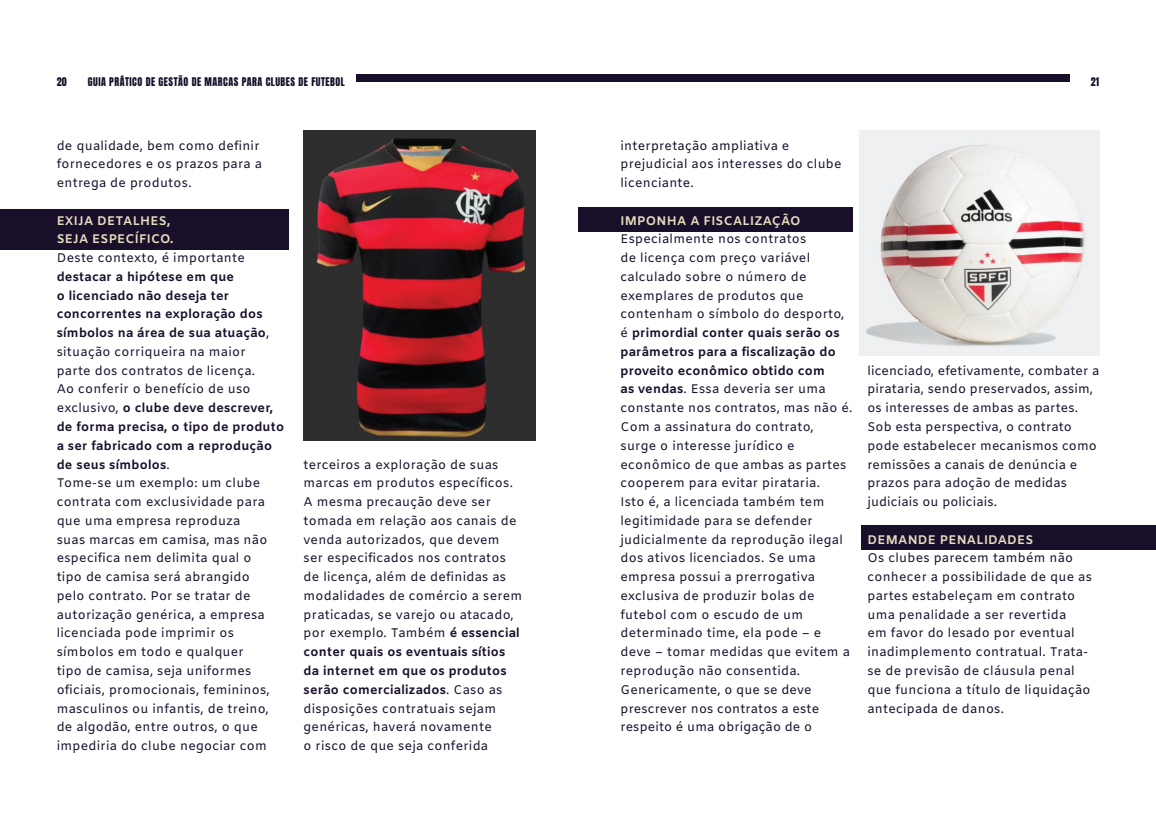
<style>
.page{position:relative;width:1156px;height:837px;background:#fff}
.page>*{position:absolute;margin:0;border:0;box-sizing:border-box;transform-origin:0 0}
.t1{font:12.5px/18.8px "Amiko";letter-spacing:.02em;color:#190f2b}
.t2{font:700 12.5px/18.8px "Amiko";letter-spacing:.02em;color:#e3debe}
.t3{font:10px "Anton";letter-spacing:.05em;color:#170e29}
.s1{font-weight:700}
</style>
<div class="page">
<div style="left:356px;top:74px;width:222px;height:8px;background:#190f2b"></div>
<div style="left:578px;top:74px;width:491px;height:8px;background:#190f2b"></div>
<div style="left:0;top:209px;width:288px;height:41px;background:#190f2b"></div>
<img style="left:303px;top:131px;width:232px;height:309px">
<div style="left:578px;top:207px;width:274px;height:24px;background:#190f2b"></div>
<div style="left:861px;top:524px;width:294px;height:25px;background:#190f2b"></div>
<img style="left:859px;top:131px;width:239px;height:225px">
<p class="t3" style="left:57px;top:77px;width:11px">20</p>
<p class="t3" style="left:88px;top:77px;width:258px">GUIA PRÁTICO DE GESTÃO DE MARCAS PARA CLUBES DE FUTEBOL</p>
<p class="t3" style="left:1090px;top:77px;width:10px">21</p>
<p class="t1" style="left:57px;top:137px;width:207px">de qualidade, bem como definir fornecedores e os prazos para a entrega de produtos.</p>
<p class="t2" style="left:57px;top:212px;width:118px">EXIJA DETALHES,<br>SEJA ESPECÍFICO.</p>
<p class="t1" style="left:57px;top:249px;width:190px">Deste contexto, é importante</p>
<p class="t1" style="left:57px;top:268px;width:229px"><span class="s1">destacar a hipótese em que<br>o licenciado não deseja ter concorrentes na exploração dos símbolos na área de sua atuação</span>, situação corriqueira na maior<br>parte dos contratos de licença.<br>Ao conferir o benefício de uso exclusivo, <span class="s1">o clube deve descrever, de forma precisa, o tipo de produto a ser fabricado com a reprodução de seus símbolos</span>.<br>Tome-se um exemplo: um clube contrata com exclusividade para que uma empresa reproduza<br>suas marcas em camisa, mas não especifica nem delimita qual o<br>tipo de camisa será abrangido<br>pelo contrato. Por se tratar de autorização genérica, a empresa licenciada pode imprimir os símbolos em todo e qualquer<br>tipo de camisa, seja uniformes oficiais, promocionais, femininos, masculinos ou infantis, de treino, de algodão, entre outros, o que impediria do clube negociar com</p>
<p class="t1" style="left:303px;top:455px;width:220px">terceiros a exploração de suas marcas em produtos específicos.<br>A mesma precaução deve ser tomada em relação aos canais de venda autorizados, que devem ser especificados nos contratos de licença, além de definidas as modalidades de comércio a serem praticadas, se varejo ou atacado, por exemplo. Também <span class="s1">é essencial conter quais os eventuais sítios da internet em que os produtos serão comercializados</span>. Caso as disposições contratuais sejam genéricas, haverá novamente<br>o risco de que seja conferida</p>
<p class="t1" style="left:620px;top:137px;width:223px">interpretação ampliativa e prejudicial aos interesses do clube licenciante.</p>
<p class="t2" style="left:620px;top:212px;width:182px">IMPONHA A FISCALIZAÇÃO</p>
<p class="t1" style="left:620px;top:230px;width:233px">Especialmente nos contratos<br>de licença com preço variável calculado sobre o número de exemplares de produtos que contenham o símbolo do desporto, é <span class="s1">primordial conter quais serão os parâmetros para a fiscalização do proveito econômico obtido com<br>as vendas</span>. Essa deveria ser uma constante nos contratos, mas não é.<br>Com a assinatura do contrato, surge o interesse jurídico e econômico de que ambas as partes cooperem para evitar pirataria.<br>Isto é, a licenciada também tem legitimidade para se defender judicialmente da reprodução ilegal dos ativos licenciados. Se uma empresa possui a prerrogativa exclusiva de produzir bolas de futebol com o escudo de um determinado time, ela pode – e deve – tomar medidas que evitem a reprodução não consentida.<br>Genericamente, o que se deve prescrever nos contratos a este respeito é uma obrigação de o</p>
<p class="t1" style="left:867px;top:362px;width:233px">licenciado, efetivamente, combater a pirataria, sendo preservados, assim, os interesses de ambas as partes.<br>Sob esta perspectiva, o contrato pode estabelecer mecanismos como remissões a canais de denúncia e prazos para adoção de medidas judiciais ou policiais.</p>
<p class="t2" style="left:867px;top:530px;width:167px">DEMANDE PENALIDADES</p>
<p class="t1" style="left:867px;top:549px;width:226px">Os clubes parecem também não conhecer a possibilidade de que as partes estabeleçam em contrato uma penalidade a ser revertida<br>em favor do lesado por eventual inadimplemento contratual. Trata&shy;se de previsão de cláusula penal que funciona a título de liquidação antecipada de danos.</p>
</div>
